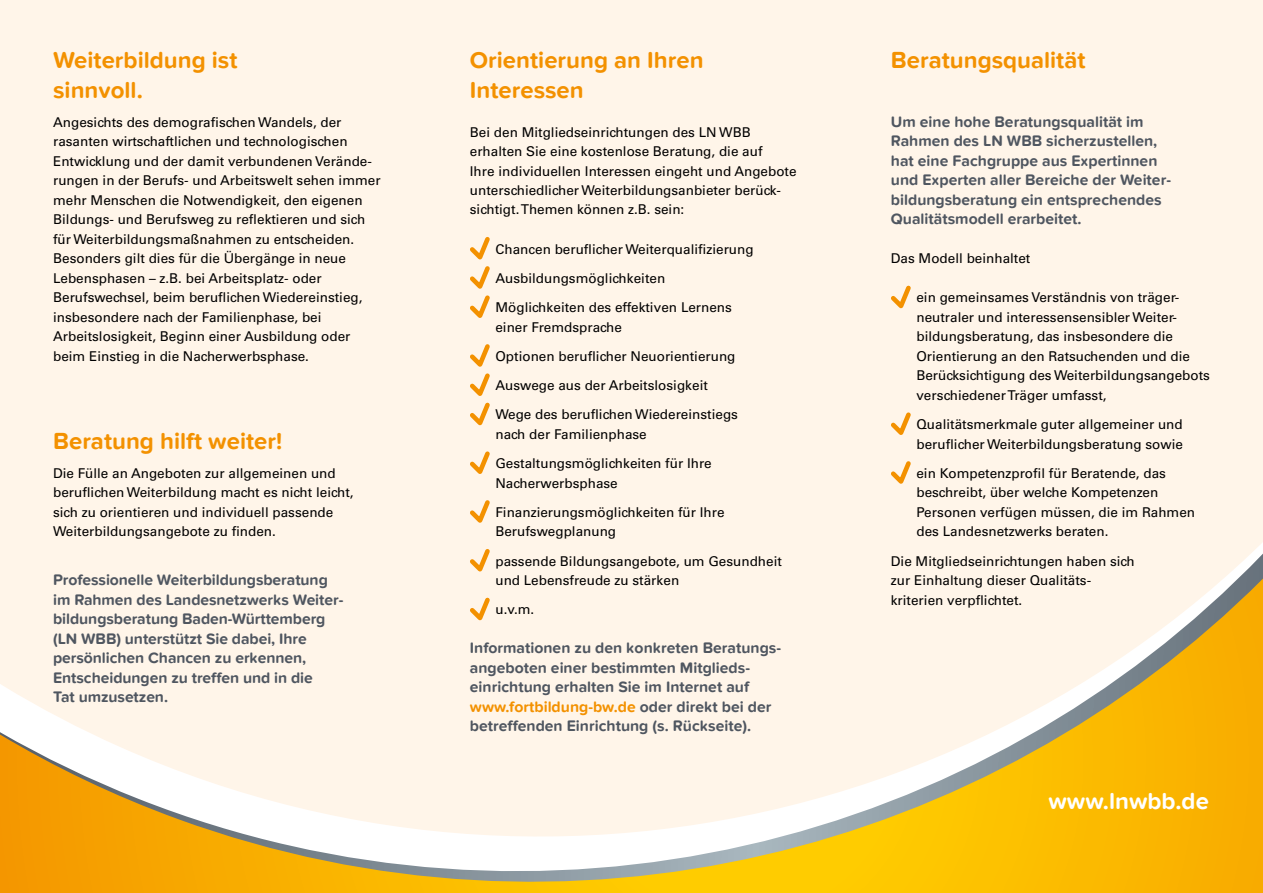
<style>
.page{position:relative;width:1263px;height:893px;background:#fff5e9}
.page>*{position:absolute;margin:0;border:0;box-sizing:border-box;transform-origin:0 0}
.t1{font:700 24px/29.2px "Proxima Nova Soft";color:#f39100}
.t2{font:700 24px "Proxima Nova Soft";color:#fff}
.t3{font:700 15.75px/19.5px "Proxima Nova Soft";color:#4f5660}
.t4{font:13.5px/19.5px "Univers";color:#000}
.s1{color:#f39100}
</style>
<div class="page">
<svg style="left:0;top:579px;width:1263px;height:314px"></svg>
<svg style="left:470px;top:237px;width:20px;height:81px"></svg>
<svg style="left:470px;top:344px;width:20px;height:82px"></svg>
<svg style="left:470px;top:451px;width:20px;height:23px"></svg>
<svg style="left:470px;top:500px;width:20px;height:23px"></svg>
<svg style="left:470px;top:549px;width:20px;height:23px"></svg>
<svg style="left:466px;top:594px;width:27px;height:32px"></svg>
<svg style="left:891px;top:285px;width:20px;height:24px"></svg>
<svg style="left:891px;top:412px;width:20px;height:23px"></svg>
<svg style="left:891px;top:461px;width:20px;height:23px"></svg>
<h1 class="t1" style="left:53px;top:46px;width:186px">Weiterbildung ist sinnvoll.</h1>
<p class="t4" style="left:53px;top:112px;width:329px">Angesichts des demografischen Wandels, der rasanten wirtschaftlichen und technologischen Entwicklung und der damit verbundenen Verände&shy;rungen in der Berufs- und Arbeitswelt sehen immer mehr Menschen die Notwendigkeit, den eigenen Bildungs- und Berufsweg zu reflektieren und sich für Weiterbildungsmaßnahmen zu entscheiden.<br>Besonders gilt dies für die Übergänge in neue Lebensphasen – z.B. bei Arbeitsplatz- oder Berufswechsel, beim beruflichen Wiedereinstieg, insbesondere nach der Familienphase, bei Arbeitslosigkeit, Beginn einer Ausbildung oder beim Einstieg in die Nacherwerbsphase.</p>
<h1 class="t1" style="left:53px;top:426px;width:231px">Beratung hilft weiter!</h1>
<p class="t4" style="left:53px;top:463px;width:302px">Die Fülle an Angeboten zur allgemeinen und beruflichen Weiterbildung macht es nicht leicht, sich zu orientieren und individuell passende Weiterbildungsangebote zu finden.</p>
<p class="t3" style="left:53px;top:570px;width:292px">Professionelle Weiterbildungsberatung im Rahmen des Landesnetzwerks Weiter&shy;bildungsberatung Baden-Württemberg (LN WBB) unterstützt Sie dabei, Ihre persönlichen Chancen zu erkennen, Entscheidungen zu treffen und in die<br>Tat umzusetzen.</p>
<h1 class="t1" style="left:470px;top:46px;width:235px">Orientierung an Ihren<br>Interessen</h1>
<p class="t4" style="left:470px;top:122px;width:328px">Bei den Mitgliedseinrichtungen des LN WBB erhalten Sie eine kostenlose Beratung, die auf<br>Ihre individuellen Interessen eingeht und Angebote unterschiedlicher Weiterbildungsanbieter berück&shy;sichtigt. Themen können z.B. sein:</p>
<p class="t4" style="left:495px;top:234px;width:260px;line-height:29.2px">Chancen beruflicher Weiterqualifizierung<br>Ausbildungsmöglichkeiten<br>Möglichkeiten des effektiven Lernens</p>
<p class="t4" style="left:495px;top:312px;width:244px;line-height:29.2px">einer Fremdsprache<br>Optionen beruflicher Neuorientierung Auswege aus der Arbeitslosigkeit Wege des beruflichen Wiedereinstiegs</p>
<p class="t4" style="left:495px;top:419px;width:218px;line-height:29.2px">nach der Familienphase<br>Gestaltungsmöglichkeiten für Ihre</p>
<p class="t4" style="left:495px;top:468px;width:231px;line-height:29.2px">Nacherwerbsphase<br>Finanzierungsmöglichkeiten für Ihre</p>
<p class="t4" style="left:495px;top:517px;width:288px;line-height:29.2px">Berufswegplanung<br>passende Bildungsangebote, um Gesundheit</p>
<p class="t4" style="left:495px;top:566px;width:185px;line-height:29.2px">und Lebensfreude zu stärken u.v.m.</p>
<p class="t3" style="left:470px;top:639px;width:313px">Informationen zu den konkreten Beratungs&shy;angeboten einer bestimmten Mitglieds&shy;einrichtung erhalten Sie im Internet auf <span class="s1">www.fortbildung-bw.de</span> oder direkt bei der betreffenden Einrichtung (s. Rückseite).</p>
<h1 class="t1" style="left:891px;top:46px;width:196px">Beratungsqualität</h1>
<p class="t3" style="left:891px;top:112px;width:282px">Um eine hohe Beratungsqualität im Rahmen des LN WBB sicherzustellen, hat eine Fachgruppe aus Expertinnen und Experten aller Bereiche der Weiter&shy;bildungsberatung ein entsprechendes Qualitätsmodell erarbeitet.</p>
<p class="t4" style="left:891px;top:249px;width:141px">Das Modell beinhaltet</p>
<p class="t4" style="left:916px;top:288px;width:295px">ein gemeinsames Verständnis von träger&shy;neutraler und interessensensibler Weiter&shy;bildungsberatung, das insbesondere die Orientierung an den Ratsuchenden und die Berücksichtigung des Weiterbildungsangebots verschiedener Träger umfasst,</p>
<p class="t4" style="left:916px;top:415px;width:268px">Qualitätsmerkmale guter allgemeiner und beruflicher Weiterbildungsberatung sowie</p>
<p class="t4" style="left:916px;top:463px;width:280px">ein Kompetenzprofil für Beratende, das beschreibt, über welche Kompetenzen Personen verfügen müssen, die im Rahmen des Landesnetzwerks beraten.</p>
<p class="t4" style="left:891px;top:551px;width:245px">Die Mitgliedseinrichtungen haben sich zur Einhaltung dieser Qualitäts&shy;kriterien verpflichtet.</p>
<h1 class="t2" style="left:1048px;top:787px;width:162px">www.lnwbb.de</h1>
</div>
